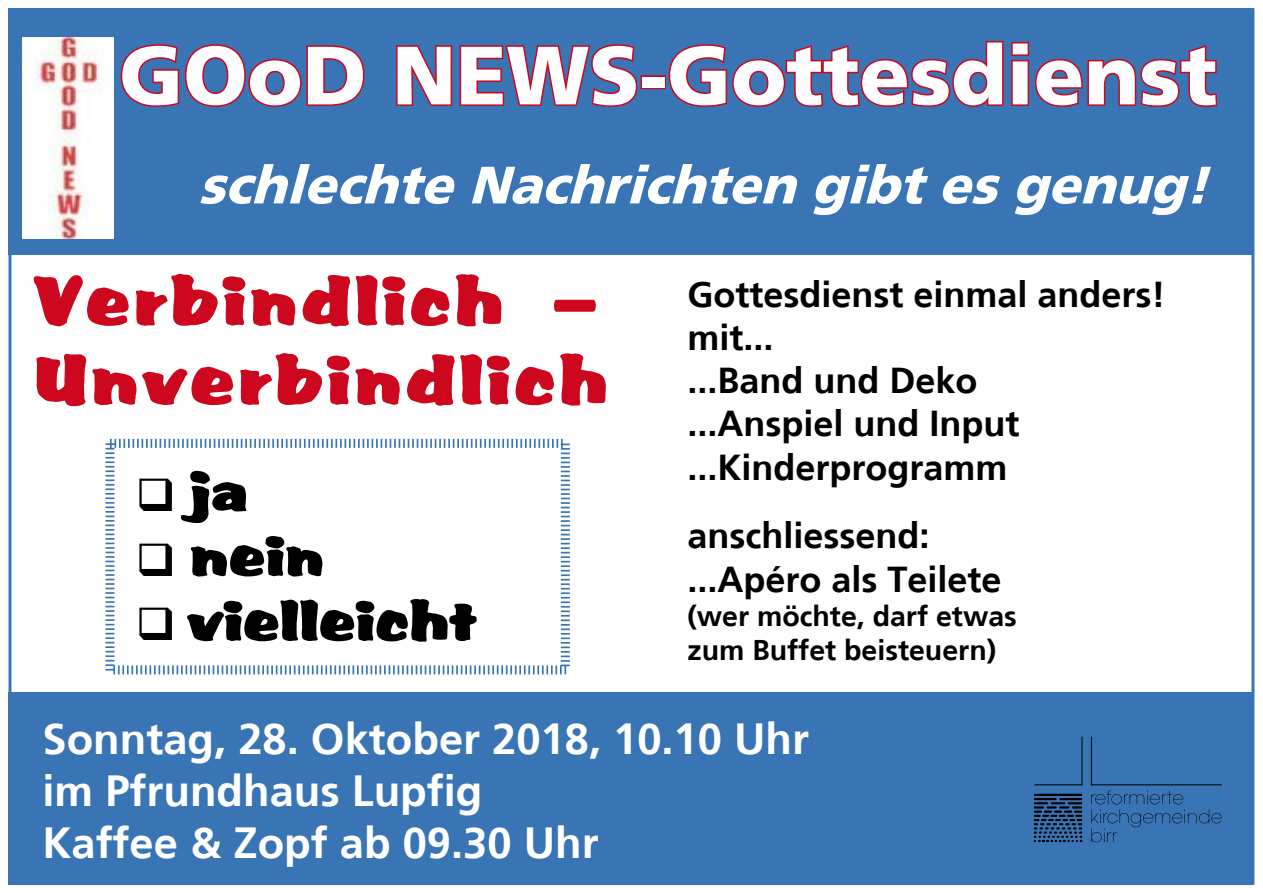
<style>
.page{position:relative;width:1263px;height:893px;background:#fff}
.page>*{position:absolute;margin:0;border:0;box-sizing:border-box;transform-origin:0 0}
.t1{font:900 82.5px "Frutiger LT";color:#fff}
.t2{font:66px/79.2px "DS Accent";letter-spacing:.05em;color:#cd071e}
.t3{font:54px "DS Accent";color:#000}
.t4{font:italic 900 52.5px "Frutiger LT";color:#fff}
.t5{font:700 43.5px/52.2px "Frutiger";color:#fff}
.t6{font:700 36px/43.2px "Frutiger";color:#000}
.t7{font:700 28.5px/34.2px "Frutiger";color:#000}
</style>
<div class="page">
<div style="left:9px;top:9px;width:1245px;height:246px;background:#3975b5"></div>
<svg style="left:120px;top:44px;width:245px;height:63px"></svg>
<svg style="left:396px;top:44px;width:242px;height:63px"></svg>
<div style="left:641px;top:75px;width:25px;height:14px;border:3px solid #cd071e"></div>
<svg style="left:668px;top:41px;width:550px;height:66px"></svg>
<div style="left:9px;top:692px;width:1245px;height:192px;background:#3975b5"></div>
<hr style="left:1034px;top:785px;width:48px;height:1px;background:#000">
<hr style="left:1082px;top:737px;width:1px;height:48px;background:#000">
<hr style="left:1091px;top:785px;width:131px;height:1px;background:#000">
<hr style="left:1091px;top:737px;width:1px;height:48px;background:#000">
<hr style="left:1035px;top:794px;width:46px;height:2px;background:#000">
<hr style="left:1060px;top:798px;width:21px;height:2px;background:#000">
<hr style="left:1035px;top:798px;width:21px;height:2px;background:#000">
<svg style="left:1035px;top:802px;width:47px;height:40px"></svg>
<svg style="left:1091px;top:790px;width:131px;height:52px"></svg>
<img style="left:22px;top:37px;width:92px;height:201px">
<svg style="left:105px;top:438px;width:465px;height:237px"></svg>
<h1 class="t1" style="left:119px;top:26px;width:1100px">GOoD NEWS-Gottesdienst</h1>
<h3 class="t4" style="left:198px;top:153px;width:1028px">schlechte Nachrichten gibtesgenug!</h3>
<h2 class="t2" style="left:34px;top:259px;width:576px">Verbindlich –<br>Unverbindlich</h2>
<h3 class="t3" style="left:136px;top:453px;width:114px">❑ ja</h3>
<h3 class="t3" style="left:136px;top:518px;width:190px">❑ nein</h3>
<h3 class="t3" style="left:136px;top:583px;width:341px">❑ vielleicht</h3>
<p class="t6" style="left:687px;top:273px;width:480px">Gottesdienst einmal anders! mit...<br>...Band und Deko<br>...Anspiel und Input ...Kinderprogramm</p>
<p class="t6" style="left:687px;top:514px;width:316px">anschliessend: ...Apéro als Teilete</p>
<p class="t7" style="left:687px;top:599px;width:331px">(wer möchte, darf etwas zum Buffet beisteuern)</p>
<p class="t5" style="left:43px;top:712px;width:768px">Sonntag, 28. Oktober 2018, 10.10 Uhr im Pfrundhaus Lupfig<br>Kaffee &amp; Zopf ab 09.30 Uhr</p>
</div>
